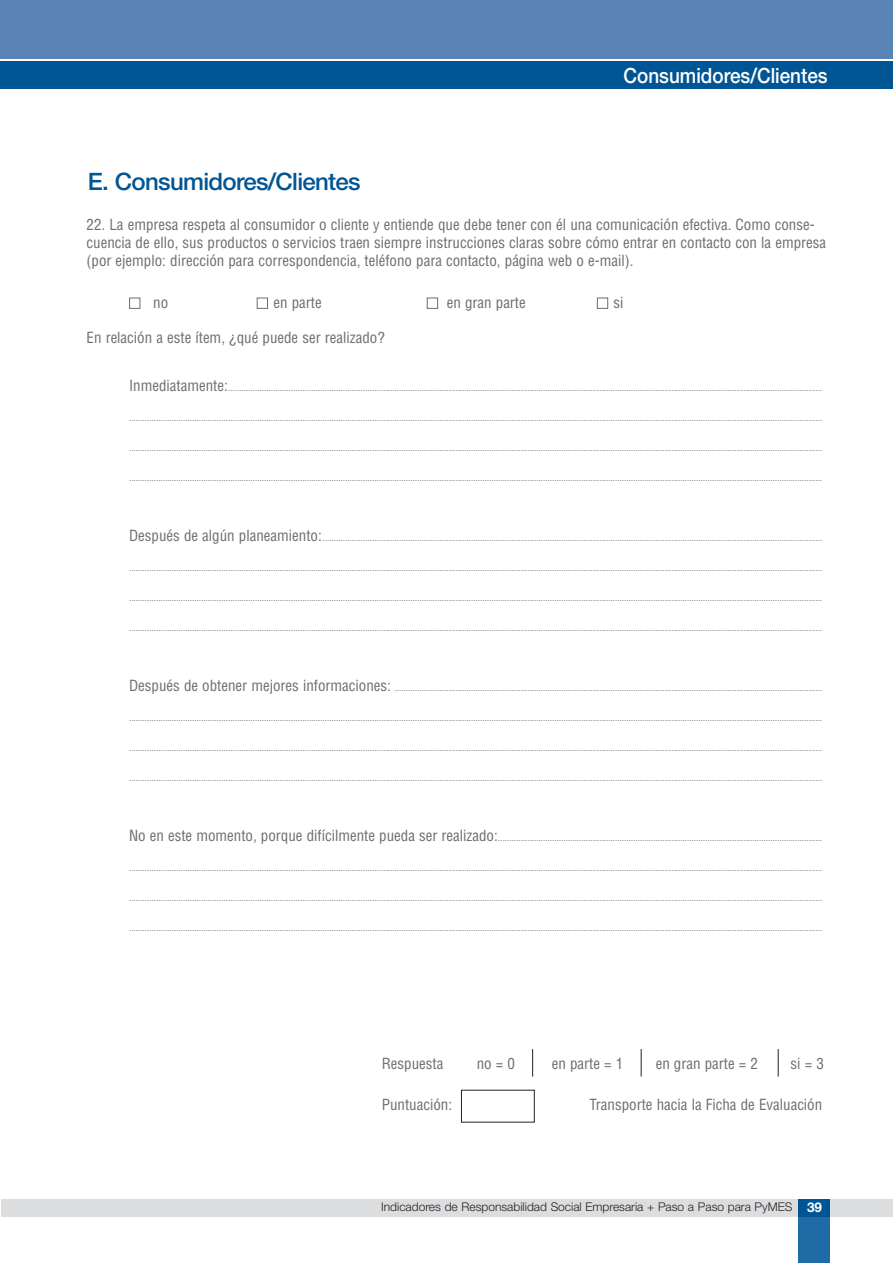
<style>
.page{position:relative;width:893px;height:1263px;background:#fff}
.page>*{position:absolute;margin:0;border:0;box-sizing:border-box;transform-origin:0 0}
.t1{font:500 24px "Helvetica Neue";letter-spacing:-.03em;color:#005594}
.t2{font:500 21px "Helvetica Neue";color:#fff;scale:.9 1}
.t3{font:condensed 15px/18px "Helvetica";color:#6c6d70}
.t4{font:300 12px "Helvetica Neue";color:#231f20}
.t5{font:condensed 9px "Helvetica";color:#6c6d70}
.s1{color:#fff}
.s2{font-size:15px}
.s3{font-weight:700;font-size:13.5px;color:#fff}
</style>
<div class="page">
<div style="left:1px;top:1199px;width:891px;height:17px;background:#dcdddf"></div>
<div style="left:799px;top:1199px;width:31px;height:64px;background:#1e6ba5"></div>
<div style="left:799px;top:1199px;width:31px;height:17px;background:#005594"></div>
<div style="left:0;top:0;width:893px;height:59px;background:#5b84b6"></div>
<div style="left:0;top:62px;width:893px;height:27px;background:#005594"></div>
<svg style="left:532px;top:1049px;width:1px;height:27px"></svg>
<svg style="left:641px;top:1049px;width:1px;height:27px"></svg>
<svg style="left:778px;top:1049px;width:1px;height:27px"></svg>
<div style="left:461px;top:1090px;width:74px;height:32px;border:1px solid #231f20"></div>
<h2 class="t2" style="left:624px;top:68px;width:228px">Consumidores/Clientes</h2>
<h1 class="t1" style="left:88px;top:173px;width:274px">E. Consumidores/Clientes</h1>
<p class="t3" style="left:87px;top:216px;width:741px">22. La empresa respeta al consumidor o cliente y entiende que debe tener con él una comunicación efectiva. Como conse&shy;cuencia de ello, sus productos o servicios traen siempre instrucciones claras sobre cómo entrar en contacto con la empresa (por ejemplo: dirección para correspondencia, teléfono para contacto, página web o e-mail).</p>
<h3 class="t3" style="left:129px;top:294px;width:41px"><span class="s1">■</span> no</h3>
<h3 class="t3" style="left:257px;top:294px;width:67px"><span class="s1">■</span> en parte</h3>
<h3 class="t3" style="left:427px;top:294px;width:101px"><span class="s1">■</span> en gran parte</h3>
<h3 class="t3" style="left:597px;top:294px;width:28px"><span class="s1">■</span> si</h3>
<h3 class="t3" style="left:87px;top:329px;width:300px">En relación a este ítem, ¿qué puede ser realizado?</h3>
<p class="t5" style="left:129px;top:383px;width:695px"><span class="s2">Inmediatamente:</span>........................................................................................................................................................................................................................................................................</p>
<p class="t5" style="left:129px;top:413px;width:694px">....................................................................................................................................................................................................................................................................................................................</p>
<p class="t5" style="left:129px;top:443px;width:694px">....................................................................................................................................................................................................................................................................................................................</p>
<p class="t5" style="left:129px;top:473px;width:694px">....................................................................................................................................................................................................................................................................................................................</p>
<p class="t5" style="left:129px;top:533px;width:695px"><span class="s2">Después de algún planeamiento:</span>..............................................................................................................................................................................................................................</p>
<p class="t5" style="left:129px;top:563px;width:694px">....................................................................................................................................................................................................................................................................................................................</p>
<p class="t5" style="left:129px;top:593px;width:694px">....................................................................................................................................................................................................................................................................................................................</p>
<p class="t5" style="left:129px;top:623px;width:694px">....................................................................................................................................................................................................................................................................................................................</p>
<p class="t5" style="left:129px;top:683px;width:695px"><span class="s2">Después de obtener mejores informaciones:</span> ..............................................................................................................................................................................................</p>
<p class="t5" style="left:129px;top:713px;width:694px">....................................................................................................................................................................................................................................................................................................................</p>
<p class="t5" style="left:129px;top:743px;width:694px">....................................................................................................................................................................................................................................................................................................................</p>
<p class="t5" style="left:129px;top:773px;width:694px">....................................................................................................................................................................................................................................................................................................................</p>
<p class="t5" style="left:129px;top:833px;width:695px"><span class="s2">No en este momento, porque difícilmente pueda ser realizado:</span>................................................................................................................................................</p>
<p class="t5" style="left:129px;top:863px;width:694px">....................................................................................................................................................................................................................................................................................................................</p>
<p class="t5" style="left:129px;top:893px;width:694px">....................................................................................................................................................................................................................................................................................................................</p>
<p class="t5" style="left:129px;top:923px;width:694px">....................................................................................................................................................................................................................................................................................................................</p>
<h3 class="t3" style="left:382px;top:1055px;width:63px">Respuesta</h3>
<h3 class="t3" style="left:477px;top:1055px;width:40px">no = 0</h3>
<h3 class="t3" style="left:552px;top:1055px;width:73px">en parte = 1</h3>
<h3 class="t3" style="left:656px;top:1055px;width:104px">en gran parte = 2</h3>
<h3 class="t3" style="left:791px;top:1055px;width:35px">si = 3</h3>
<h3 class="t3" style="left:382px;top:1095px;width:72px">Puntuación:</h3>
<h3 class="t3" style="left:590px;top:1095px;width:234px">Transporte hacia la Ficha de Evaluación</h3>
<h3 class="t4" style="left:381px;top:1202px;width:442px">Indicadores de Responsabilidad Social Empresaria + Paso a Paso para PyMES <span class="s3">39</span></h3>
</div>
